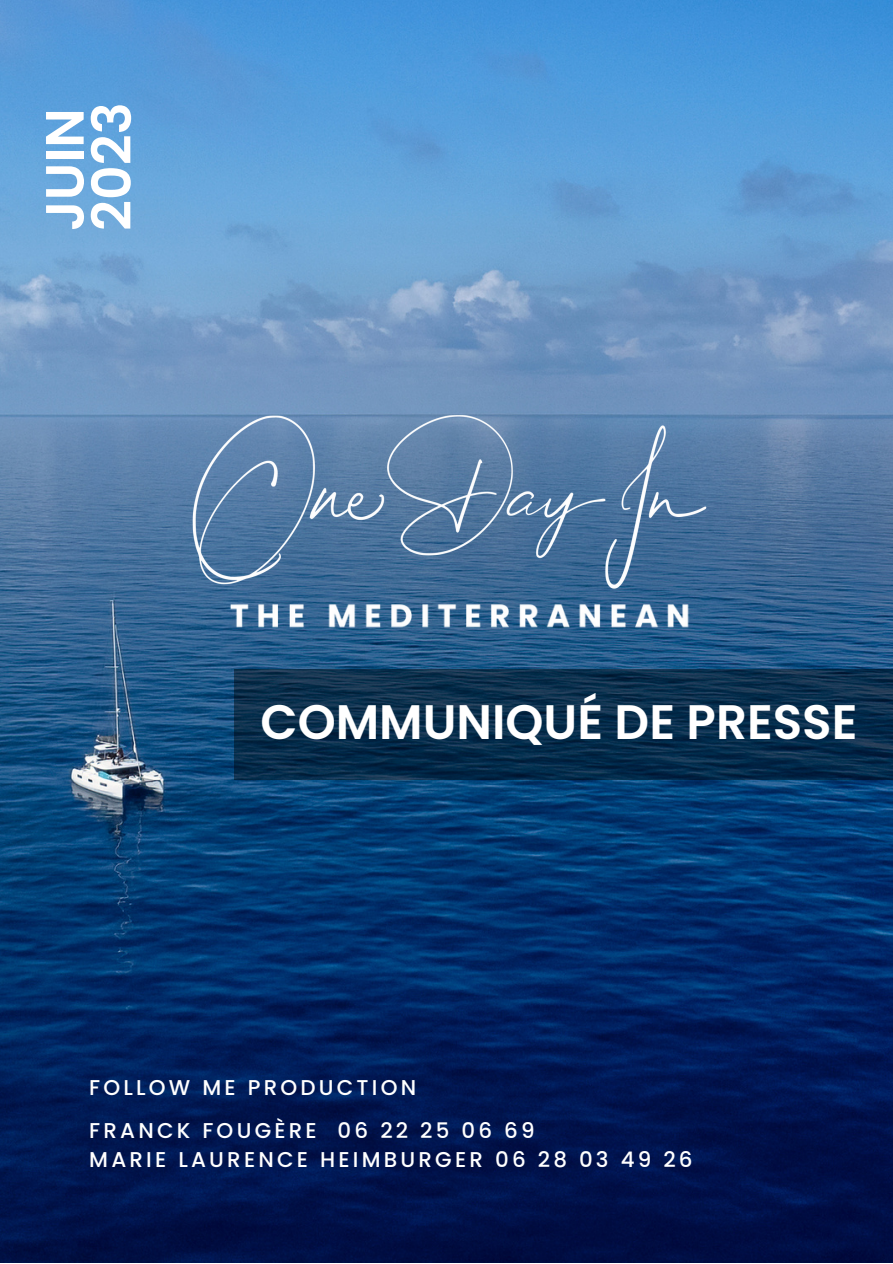
<style>
.page{position:relative;width:893px;height:1264px;background:#fff}
.page>*{position:absolute;margin:0;border:0;box-sizing:border-box;transform-origin:0 0}
.t1{font:600 53.85px/47.2px "Poppins";color:#fff}
.t2{font:600 48.45px "Poppins";color:#fff}
.t3{font:500 21.45px "Poppins";letter-spacing:.15em;color:#fff}
</style>
<div class="page">
<img style="left:0;top:0;width:892px;height:1262px">
<svg style="left:234px;top:668px;width:658px;height:111px;background:#092d4b"></svg>
<img style="left:182px;top:402px;width:528px;height:125px">
<img style="left:89px;top:527px;width:741px;height:142px">
<p class="t1" style="left:41px;top:231px;width:130px;rotate:-90deg">JUIN<br>2023</p>
<p class="t2" style="left:260px;top:688px;width:598px">COMMUNIQUÉ DE PRESSE</p>
<p class="t3" style="left:89px;top:1072px;width:328px">FOLLOW ME PRODUCTION</p>
<p class="t3" style="left:89px;top:1115px;width:447px">FRANCK FOUGÈRE 06 22 25 06 69</p>
<p class="t3" style="left:89px;top:1144px;width:605px">MARIE LAURENCE HEIMBURGER 06 28 03 49 26</p>
</div>
